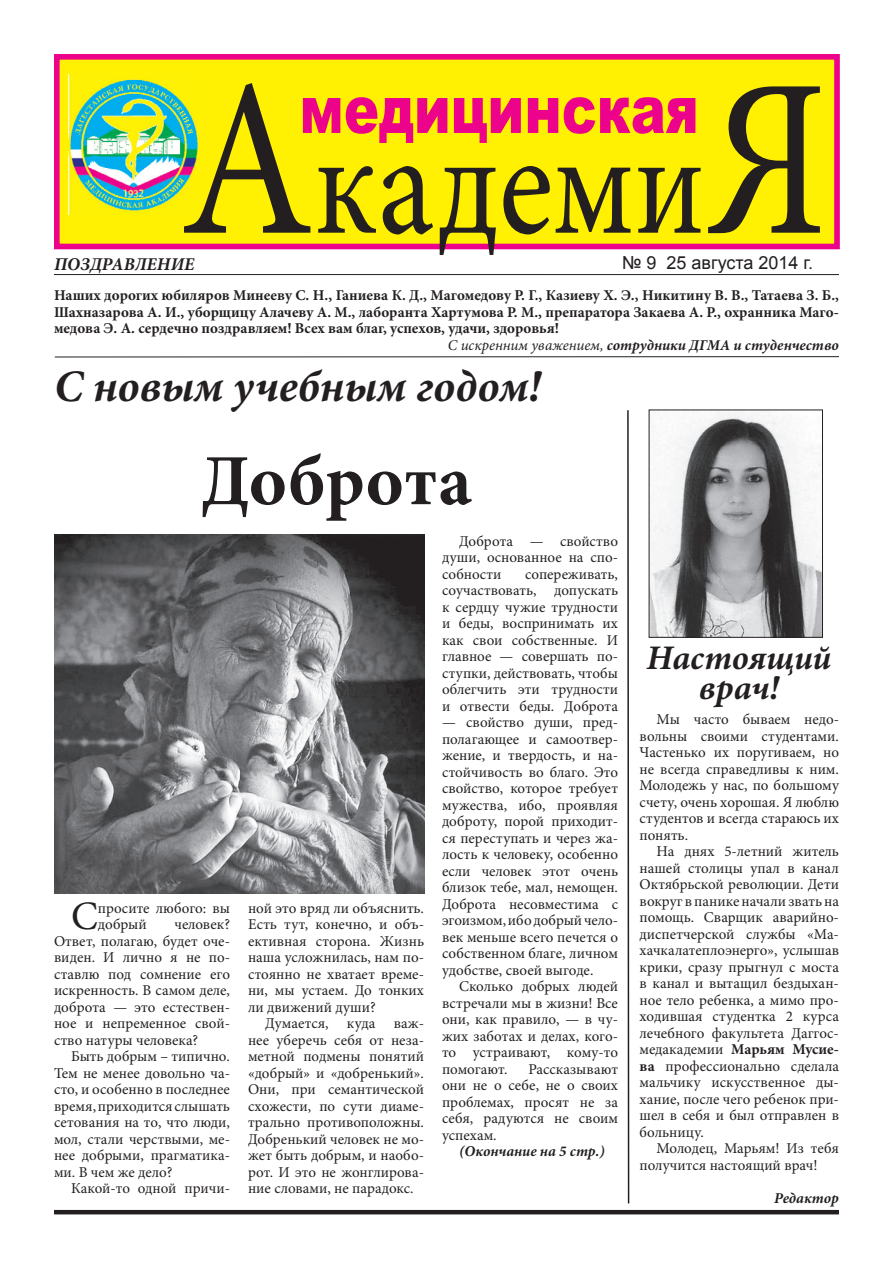
<style>
.page{position:relative;width:893px;height:1263px;background:#fff}
.page>*{position:absolute;margin:0;border:0;box-sizing:border-box;transform-origin:0 0}
.t1{font:148.5px "Minion Pro";color:#231f20;scale:.86 1}
.t2{font:700 72px "Minion Pro";letter-spacing:.015em;color:#231f20}
.t3{font:900 67.35px "Arial";color:#ed028c;scale:.78 1}
.t4{font:italic 700 45px "Minion Pro";letter-spacing:-.005em;color:#231f20}
.t5{font:40.35px "Minion Pro";color:#231f20}
.t6{font:italic 700 34.5px/30px "Minion Pro";letter-spacing:-.005em;color:#231f20;text-align:center}
.t7{font:18px "Arial";color:#231f20}
.t8{font:italic 700 18px "Minion Pro";color:#231f20}
.t9{font:15px/16.5px "Minion Pro";color:#231f20;text-align:justify}
.t10{font:700 15px "Minion Pro";color:#231f20}
.t11{font:italic 700 15px "Minion Pro";color:#231f20}
.s1{font-size:225px}
.s2{font-weight:400}
.s3{font-weight:700}
</style>
<div class="page">
<div style="left:54px;top:54px;width:786px;height:195px;background:#fff101;border:6px solid #ed028c"></div>
<img style="left:68px;top:75px;width:130px;height:139px">
<svg style="left:627px;top:410px;width:3px;height:794px"></svg>
<hr style="left:54px;top:274px;width:785px;height:1px;background:#231f20">
<hr style="left:54px;top:1210px;width:785px;height:4px;background:#231f20">
<hr style="left:55px;top:356px;width:784px;height:1px;background:#231f20">
<img style="left:651px;top:412px;width:170px;height:224px">
<div style="left:649px;top:410px;width:174px;height:228px;border:1px solid #231f20"></div>
<img style="left:54px;top:535px;width:370px;height:358px">
<h1 class="t1" style="left:180px;top:86px;width:755px"><span class="s1">А</span>кадеми<span class="s1">Я</span></h1>
<h3 class="t3" style="left:299px;top:60px;width:513px">медицинская</h3>
<p class="t8" style="left:54px;top:252px;width:142px">ПОЗДРАВЛЕНИЕ</p>
<p class="t7" style="left:622px;top:251px;width:192px">№ 9 25 августа 2014 г.</p>
<p class="t10" style="left:54px;top:285px;width:786px">Наших дорогих юбиляров Минееву С. Н., Ганиева К. Д., Магомедову Р. Г., Казиеву Х. Э., Никитину В. В., Татаева З. Б.,</p>
<p class="t10" style="left:54px;top:301px;width:786px">Шахназарова А. И., уборщицу Алачеву А. М., лаборанта Хартумова Р. М., препаратора Закаева А. Р., охранника Маго-</p>
<p class="t10" style="left:54px;top:318px;width:507px">медова Э. А. сердечно поздравляем! Всех вам благ, успехов, удачи, здоровья!</p>
<p class="t11" style="left:448px;top:334px;width:393px"><span class="s2">С искренним уважением,</span> сотрудники ДГМА и студенчество</p>
<h3 class="t4" style="left:54px;top:354px;width:488px">С новым учебным годом!</h3>
<h2 class="t2" style="left:201px;top:430px;width:273px">Доброта</h2>
<h3 class="t5" style="left:71px;top:889px;width:28px">С</h3>
<p class="t9" style="left:98px;top:900px;width:134px">просите любого: вы добрый</p>
<p class="t9" style="left:54px;top:916px;width:178px;text-indent:120px">человек?<br>Ответ, полагаю, будет оче&shy;виден. И лично я не по&shy;ставлю под сомнение его искренность. В самом деле, доброта — это естествен&shy;ное и непременное свой&shy;ство натуры человека?</p>
<p class="t9" style="left:54px;top:1048px;width:178px;text-indent:17px">Быть добрым – типично.<br>Тем не менее довольно ча&shy;сто, и особенно в последнее время, приходится слышать сетования на то, что люди, мол, стали черствыми, ме&shy;нее добрыми, прагматика&shy;ми. В чем же дело?</p>
<p class="t9" style="left:71px;top:1180px;width:161px">Какой-то одной причи-</p>
<p class="t9" style="left:248px;top:900px;width:178px">ной это вряд ли объяснить.<br>Есть тут, конечно, и объ&shy;ективная сторона. Жизнь наша усложнилась, нам по&shy;стоянно не хватает време&shy;ни, мы устаем. До тонких ли движений души?</p>
<p class="t9" style="left:248px;top:1015px;width:178px;text-indent:17px">Думается, куда важ&shy;нее уберечь себя от неза&shy;метной подмены понятий «добрый» и «добренький».<br>Они, при семантической схожести, по сути диаме&shy;трально противоположны.<br>Добренький человек не мо&shy;жет быть добрым, и наобо&shy;рот. И это не жонглирова&shy;ние словами, не парадокс.</p>
<p class="t9" style="left:442px;top:533px;width:178px;text-indent:17px">Доброта — свойство души, основанное на спо&shy;собности</p>
<p class="t9" style="left:442px;top:566px;width:178px;text-indent:83px">сопереживать, соучаствовать, допускать к сердцу чужие трудности и беды, воспринимать их как свои собственные. И главное — совершать по&shy;ступки, действовать, чтобы облегчить эти трудности и отвести беды. Доброта</p>
<p class="t9" style="left:442px;top:714px;width:178px">— свойство души, пред&shy;полагающее и самоотвер&shy;жение, и твердость, и на&shy;стойчивость во благо. Это свойство, которое требует мужества, ибо, проявляя доброту, порой приходит&shy;ся переступать и через жа&shy;лость к человеку, особенно если человек этот очень близок тебе, мал, немощен.<br>Доброта несовместима с эгоизмом, ибо добрый чело&shy;век меньше всего печется о собственном благе, личном удобстве, своей выгоде.</p>
<p class="t9" style="left:442px;top:978px;width:178px;text-indent:17px">Сколько добрых людей встречали мы в жизни! Все они, как правило, — в чу&shy;жих заботах и делах, кого&shy;то устраивают, кому-то помогают.</p>
<p class="t9" style="left:442px;top:1061px;width:178px;text-indent:86px">Рассказывают они не о себе, не о своих проблемах, просят не за себя, радуются не своим успехам.</p>
<p class="t11" style="left:459px;top:1141px;width:147px">(Окончание на 5 стр.)</p>
<h3 class="t6" style="left:646px;top:643px;width:186px">Настоящий врач!</h3>
<p class="t9" style="left:639px;top:711px;width:201px;text-indent:17px">Мы часто бываем недо&shy;вольны своими студентами.<br>Частенько их поругиваем, но не всегда справедливы к ним.<br>Молодежь у нас, по большому счету, очень хорошая. Я люблю студентов и всегда стараюсь их понять.</p>
<p class="t9" style="left:639px;top:843px;width:201px;text-indent:17px">На днях 5-летний житель нашей столицы упал в канал Октябрьской революции. Дети вокруг в панике начали звать на помощь. Сварщик аварийно&shy;диспетчерской службы «Ма&shy;хачкалатеплоэнерго», услышав крики, сразу прыгнул с моста в канал и вытащил бездыхан&shy;ное тело ребенка, а мимо про&shy;ходившая студентка 2 курса лечебного факультета Даггос&shy;медакадемии <span class="s3">Марьям Мусие&shy;ва</span> профессионально сделала мальчику искусственное ды&shy;хание, после чего ребенок при&shy;шел в себя и был отправлен в больницу.</p>
<p class="t9" style="left:639px;top:1140px;width:201px;text-indent:17px">Молодец, Марьям! Из тебя получится настоящий врач!</p>
<p class="t11" style="left:774px;top:1187px;width:66px">Редактор</p>
</div>
